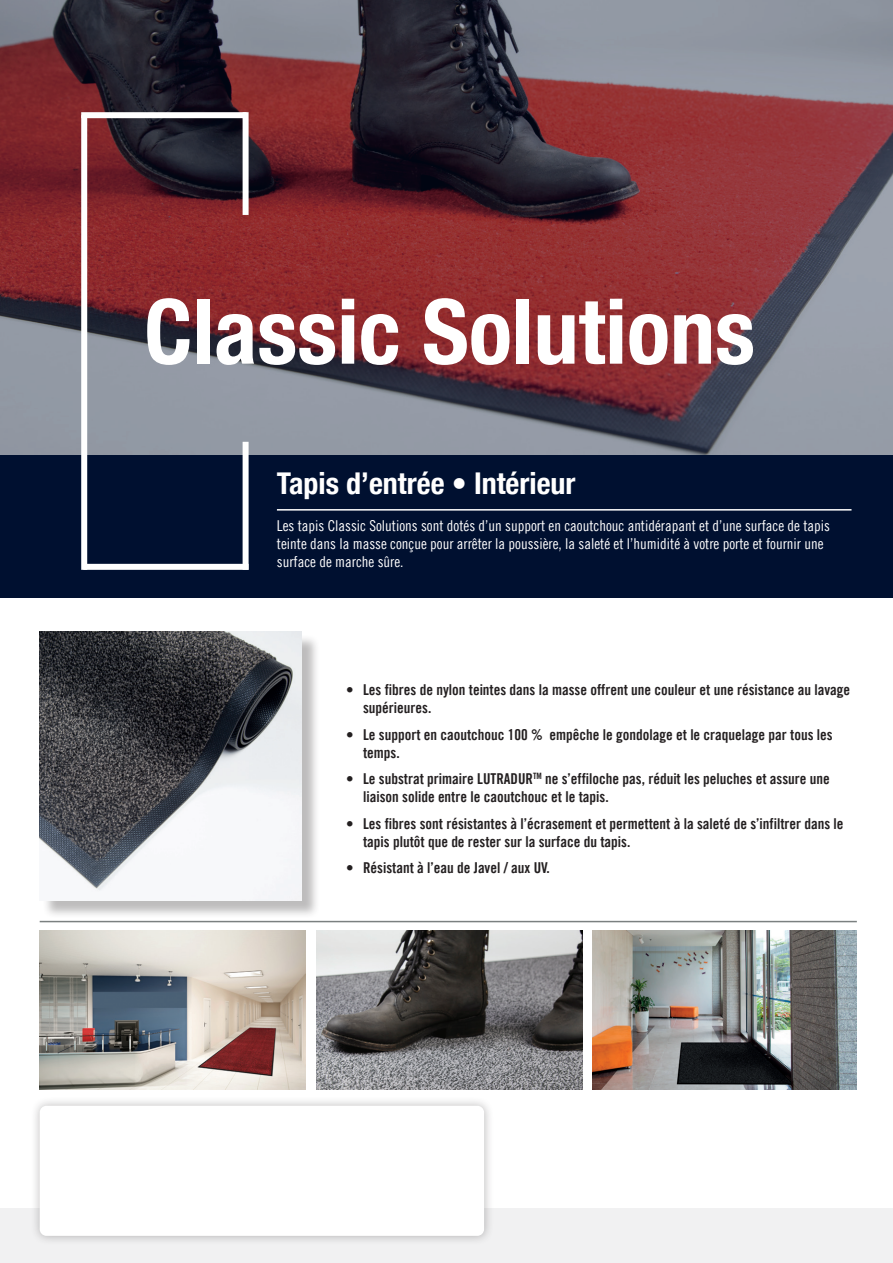
<style>
.page{position:relative;width:893px;height:1263px;background:#fff}
.page>*{position:absolute;margin:0;border:0;box-sizing:border-box;transform-origin:0 0}
.t1{font:700 condensed 90px "Helvetica Neue LT Pro";color:#fff}
.t2{font:700 condensed 30px "Helvetica Neue LT Pro";color:#fff}
.t3{font:15px/18px "Trade Gothic LT Pro Bd Cn 20";color:#231f20}
.t4{font:15px/18px "Trade Gothic LT Pro Cn 18";color:#fff}
</style>
<div class="page">
<svg style="left:0;top:0;width:893px;height:455px;background:#744b53"></svg>
<div style="left:0;top:455px;width:893px;height:142px;background:#001030"></div>
<div style="left:243px;top:442px;width:6px;height:128px;background:#fff"></div>
<div style="left:81px;top:115px;width:6px;height:455px;background:#fff"></div>
<div style="left:243px;top:112px;width:6px;height:103px;background:#fff"></div>
<div style="left:81px;top:112px;width:166px;height:6px;background:#fff"></div>
<hr style="left:277px;top:509px;width:574px;height:2px;background:#fff">
<div style="left:83px;top:564px;width:166px;height:6px;background:#fff"></div>
<hr style="left:40px;top:921px;width:817px;height:1px;background:#7b8080">
<div style="left:0;top:1209px;width:893px;height:54px;background:#f1f1f2"></div>
<div style="left:30px;top:1096px;width:464px;height:149px;background:#231f20;opacity:.3"></div>
<div style="left:40px;top:1106px;width:444px;height:130px;background:#fff;border-radius:7px"></div>
<img style="left:317px;top:931px;width:266px;height:158px">
<img style="left:40px;top:931px;width:266px;height:158px">
<img style="left:593px;top:931px;width:264px;height:158px">
<div style="left:42px;top:634px;width:278px;height:285px;background:#231f20;opacity:.3"></div>
<img style="left:40px;top:631px;width:261px;height:269px">
<h1 class="t1" style="left:144px;top:278px;width:612px">Classic Solutions</h1>
<h2 class="t2" style="left:277px;top:465px;width:300px">Tapis d’entrée • Intérieur</h2>
<p class="t4" style="left:277px;top:516px;width:555px">Les tapis Classic Solutions sont dotés d’un support en caoutchouc antidérapant et d’une surface de tapis teinte dans la masse conçue pour arrêter la poussière, la saleté et l’humidité à votre porte et fournir une surface de marche sûre.</p>
<p class="t3" style="left:363px;top:681px;width:489px;text-indent:-17px">• Les fibres de nylon teintes dans la masse offrent une couleur et une résistance au lavage supérieures.</p>
<p class="t3" style="left:363px;top:725px;width:471px;text-indent:-17px">• Le support en caoutchouc 100 % empêche le gondolage et le craquelage par tous les temps.</p>
<p class="t3" style="left:363px;top:770px;width:468px;text-indent:-17px">• Le substrat primaire LUTRADUR<sup>TM</sup> ne s’effiloche pas, réduit les peluches et assure une liaison solide entre le caoutchouc et le tapis.</p>
<p class="t3" style="left:363px;top:814px;width:482px;text-indent:-17px">• Les fibres sont résistantes à l’écrasement et permettent à la saleté de s’infiltrer dans le tapis plutôt que de rester sur la surface du tapis.</p>
<p class="t3" style="left:346px;top:859px;width:205px">• Résistant à l’eau de Javel / aux UV.</p>
</div>
